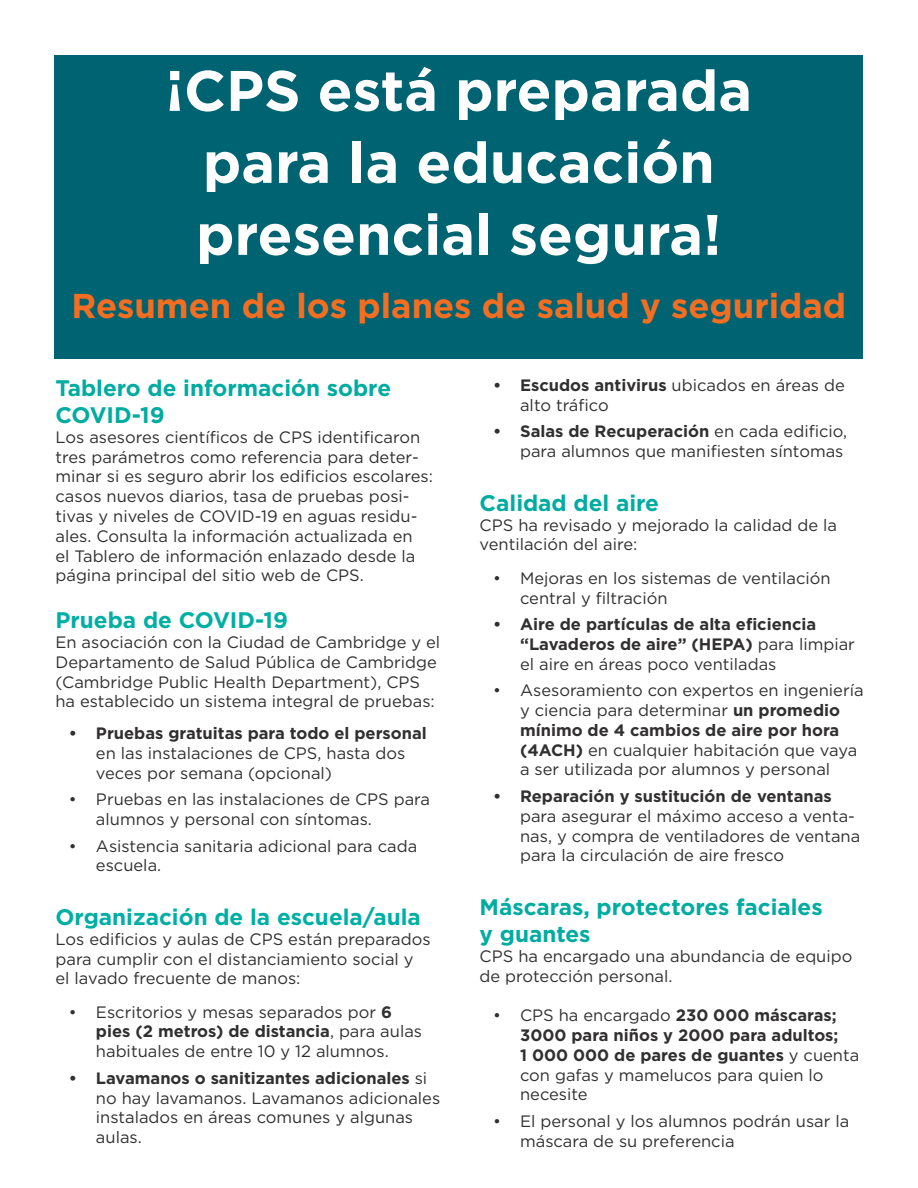
<style>
.page{position:relative;width:918px;height:1188px;background:#fff}
.page>*{position:absolute;margin:0;border:0;box-sizing:border-box;transform-origin:0 0}
.t1{font:700 57px/72px "Gotham";color:#fff;text-align:center}
.t2{font:700 34.5px "Gotham";color:#f36e21}
.t3{font:700 22.5px/27px "Gotham";color:#00aca0}
.t4{font:700 22.5px "Gotham";color:#00afa4}
.t5{font:16.5px/19.8px "Gotham";color:#312f30}
.t6{font:700 16.5px/19.8px "Gotham";color:#312f30}
.s1{font-weight:700}
.s2{font-weight:400}
</style>
<div class="page">
<div style="left:55px;top:55px;width:808px;height:304px;background:#006372"></div>
<h1 class="t1" style="left:165px;top:54px;width:588px">¡CPS está preparada para la educación presencial segura!</h1>
<h1 class="t2" style="left:71px;top:283px;width:776px">Resumen de los planes de salud y seguridad</h1>
<h2 class="t3" style="left:56px;top:374px;width:337px">Tablero de información sobre<br>COVID-19</h2>
<p class="t5" style="left:56px;top:427px;width:379px">Los asesores científicos de CPS identificaron tres parámetros como referencia para deter&shy;minar si es seguro abrir los edificios escolares: casos nuevos diarios, tasa de pruebas posi&shy;tivas y niveles de COVID-19 en aguas residu&shy;ales. Consulta la información actualizada en<br>el Tablero de información enlazado desde la página principal del sitio web de CPS.</p>
<h2 class="t4" style="left:56px;top:605px;width:234px">Prueba de COVID-19</h2>
<p class="t5" style="left:56px;top:632px;width:386px">En asociación con la Ciudad de Cambridge y el Departamento de Salud Pública de Cambridge (Cambridge Public Health Department), CPS ha establecido un sistema integral de pruebas:</p>
<p class="t5" style="left:96px;top:723px;width:332px;text-indent:-27px"><span class="s1">• Pruebas gratuitas para todo el personal </span>en las instalaciones de CPS, hasta dos veces por semana (opcional)</p>
<p class="t5" style="left:96px;top:789px;width:336px;text-indent:-27px">• Pruebas en las instalaciones de CPS para alumnos y personal con síntomas.</p>
<p class="t5" style="left:96px;top:836px;width:323px;text-indent:-27px">• Asistencia sanitaria adicional para cada escuela.</p>
<h2 class="t4" style="left:56px;top:902px;width:367px">Organización de la escuela/aula</h2>
<p class="t5" style="left:56px;top:929px;width:377px">Los edificios y aulas de CPS están preparados para cumplir con el distanciamiento social y el lavado frecuente de manos:</p>
<p class="t5" style="left:96px;top:1002px;width:328px;text-indent:-27px">• Escritorios y mesas separados por <span class="s1">6 pies (2 metros) de distancia</span>, para aulas habituales de entre 10 y 12 alumnos.</p>
<p class="t5" style="left:96px;top:1068px;width:346px;text-indent:-27px"><span class="s1">• Lavamanos o sanitizantes adicionales</span> si no hay lavamanos. Lavamanos adicionales instalados en áreas comunes y algunas aulas.</p>
<p class="t5" style="left:520px;top:375px;width:326px;text-indent:-27px"><span class="s1">• Escudos antivirus</span> ubicados en áreas de alto tráfico</p>
<p class="t5" style="left:493px;top:421px;width:356px;text-align:right"><span class="s1">• Salas de Recuperación</span> en cada edificio, para alumnos que manifiesten síntomas</p>
<h2 class="t3" style="left:480px;top:489px;width:181px">Calidad del aire</h2>
<p class="t5" style="left:480px;top:515px;width:359px">CPS ha revisado y mejorado la calidad de la ventilación del aire:</p>
<p class="t5" style="left:520px;top:568px;width:312px;text-indent:-27px">• Mejoras en los sistemas de ventilación central y filtración</p>
<p class="t6" style="left:520px;top:614px;width:336px;text-indent:-27px">• Aire de partículas de alta eficiencia “Lavaderos de aire” (HEPA) <span class="s2">para limpiar el aire en áreas poco ventiladas</span></p>
<p class="t5" style="left:520px;top:680px;width:345px;text-indent:-27px">• Asesoramiento con expertos en ingeniería y ciencia para determinar <span class="s1">un promedio mínimo de 4 cambios de aire por hora (4ACH)</span> en cualquier habitación que vaya a ser utilizada por alumnos y personal</p>
<p class="t5" style="left:520px;top:786px;width:342px;text-indent:-27px"><span class="s1">• Reparación y sustitución de ventanas </span>para asegurar el máximo acceso a venta&shy;nas, y compra de ventiladores de ventana para la circulación de aire fresco</p>
<h2 class="t3" style="left:480px;top:893px;width:345px">Máscaras, protectores faciales y guantes</h2>
<p class="t5" style="left:480px;top:946px;width:374px">CPS ha encargado una abundancia de equipo de protección personal.</p>
<p class="t6" style="left:520px;top:1005px;width:341px;text-indent:-27px"><span class="s2">• CPS ha encargado</span> 230 000 máscaras;<br>3000 para niños y 2000 para adultos;<br>1 000 000 de pares de guantes <span class="s2">y cuenta con gafas y mamelucos para quien lo necesite</span></p>
<p class="t5" style="left:520px;top:1111px;width:331px;text-indent:-27px">• El personal y los alumnos podrán usar la máscara de su preferencia</p>
</div>
